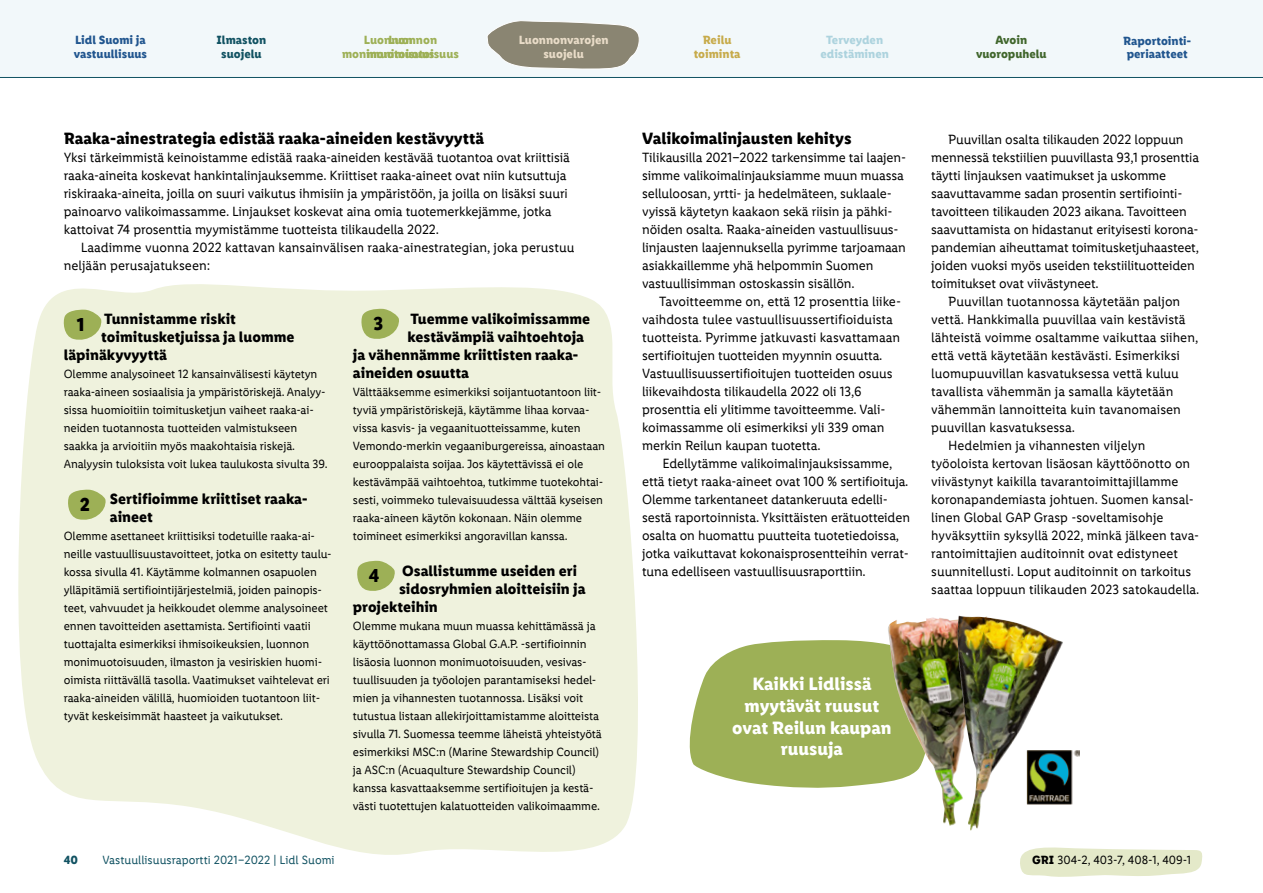
<style>
.page{position:relative;width:1263px;height:893px;background:#fff}
.page>*{position:absolute;margin:0;border:0;box-sizing:border-box;transform-origin:0 0}
.t1{font:700 18.9px "Lidl Font Pro";color:#000}
.t2{font:700 18px/21.6px "Lidl Font Pro";color:#fff;text-align:center}
.t3{font:700 16.5px "Lidl Font Pro";color:#000}
.t4{font:700 15px/18px "Lidl Font Pro";color:#000}
.t5{font:13.5px/18px "Lidl Font Pro";letter-spacing:-.01em;color:#000}
.t6{font:12px/18px "Lidl Font Pro";letter-spacing:-.01em;color:#000}
.t7{font:700 12px/13.5px "Lidl Font Pro";color:#21568f}
.t8{font:700 12px/13.5px "Lidl Font Pro";color:#9db056;text-align:center}
.t9{font:12px "Lidl Font Pro";color:#115262}
.t10{font:700 12px/13.5px "Lidl Font Pro";color:#e9dcc8;text-align:center}
.t11{font:700 12px/13.5px "Lidl Font Pro";color:#add3de;text-align:center}
.t12{font:700 12px/13.5px "Lidl Font Pro";color:#115262;text-align:center}
.t13{font:700 12px/13.5px "Lidl Font Pro";color:#40662c;text-align:center}
.t14{font:700 12px/13.5px "Lidl Font Pro";color:#c7ab4b;text-align:center}
.s1{font-size:18.9px}
.s2{font-weight:700}
</style>
<div class="page">
<div style="left:0;top:0;width:1263px;height:77px;background:#f2f8fa"></div>
<svg style="left:487px;top:21px;width:152px;height:48px"></svg>
<svg style="left:18px;top:284px;width:620px;height:571px;background:#f0f3df"></svg>
<svg style="left:63px;top:309px;width:40px;height:34px"></svg>
<svg style="left:67px;top:489px;width:40px;height:34px"></svg>
<svg style="left:360px;top:309px;width:40px;height:33px"></svg>
<svg style="left:356px;top:561px;width:40px;height:33px"></svg>
<svg style="left:689px;top:640px;width:198px;height:148px;background:#a7b867"></svg>
<img style="left:1063px;top:750px;width:17px;height:54px">
<img style="left:887px;top:617px;width:68px;height:209px">
<img style="left:955px;top:616px;width:108px;height:215px">
<hr style="left:0;top:77px;width:1263px;height:1px;background:#115262">
<svg style="left:1020px;top:847px;width:183px;height:30px;background:#e7ecd0"></svg>
<p class="t7" style="left:74px;top:33px;width:75px">Lidl Suomi ja vastuullisuus</p>
<p class="t12" style="left:217px;top:33px;width:51px">Ilmaston suojelu</p>
<p class="t8" style="left:342px;top:33px;width:94px">Luonnon monimuotoisuus</p>
<p class="t10" style="left:519px;top:33px;width:91px">Luonnonvarojen suojelu</p>
<p class="t7" style="left:1123px;top:34px;width:70px;text-align:center">Raportointi&shy;periaatteet</p>
<p class="t14" style="left:694px;top:33px;width:48px">Reilu toiminta</p>
<p class="t11" style="left:820px;top:33px;width:70px">Terveyden edistäminen</p>
<p class="t13" style="left:976px;top:33px;width:72px">Avoin vuoropuhelu</p>
<p class="t8" style="left:367px;top:33px;width:94px">Luonnon monimuotoisuus</p>
<p class="t3" style="left:64px;top:129px;width:422px">Raaka-ainestrategia edistää raaka-aineiden kestävyyttä</p>
<p class="t5" style="left:64px;top:149px;width:507px">Yksi tärkeimmistä keinoistamme edistää raaka-aineiden kestävää tuotantoa ovat kriittisiä raaka-aineita koskevat hankintalinjauksemme. Kriittiset raaka-aineet ovat niin kutsuttuja riskiraaka-aineita, joilla on suuri vaikutus ihmisiin ja ympäristöön, ja joilla on lisäksi suuri painoarvo valikoimassamme. Linjaukset koskevat aina omia tuotemerkkejämme, jotka kattoivat 74 prosenttia myymistämme tuotteista tilikaudella 2022.</p>
<p class="t5" style="left:64px;top:238px;width:512px;text-indent:17px">Laadimme vuonna 2022 kattavan kansainvälisen raaka-ainestrategian, joka perustuu neljään perusajatukseen:</p>
<h1 class="t1" style="left:77px;top:314px;width:9px">1</h1>
<p class="t4" style="left:104px;top:310px;width:133px">Tunnistamme riskit</p>
<p class="t4" style="left:101px;top:328px;width:195px">toimitusketjuissa ja luomme</p>
<p class="t4" style="left:64px;top:346px;width:105px">läpinäkyvyyttä</p>
<p class="t6" style="left:64px;top:365px;width:265px">Olemme analysoineet 12 kansainvälisesti käytetyn raaka-aineen sosiaalisia ja ympäristöriskejä. Analyy&shy;sissa huomioitiin toimitusketjun vaiheet raaka-ai&shy;neiden tuotannosta tuotteiden valmistukseen saakka ja arvioitiin myös maakohtaisia riskejä.<br>Analyysin tuloksista voit lukea taulukosta sivulta 39.</p>
<p class="t4" style="left:110px;top:490px;width:200px;text-indent:-30px"><span class="s1">2</span> Sertifioimme kriittiset raaka&shy;aineet</p>
<p class="t6" style="left:64px;top:527px;width:269px">Olemme asettaneet kriittisiksi todetuille raaka-ai&shy;neille vastuullisuustavoitteet, jotka on esitetty taulu&shy;kossa sivulla 41. Käytämme kolmannen osapuolen ylläpitämiä sertifiointijärjestelmiä, joiden painopis&shy;teet, vahvuudet ja heikkoudet olemme analysoineet ennen tavoitteiden asettamista. Sertifiointi vaatii tuottajalta esimerkiksi ihmisoikeuksien, luonnon monimuotoisuuden, ilmaston ja vesiriskien huomi&shy;oimista riittävällä tasolla. Vaatimukset vaihtelevat eri raaka-aineiden välillä, huomioiden tuotantoon liit&shy;tyvät keskeisimmät haasteet ja vaikutukset.</p>
<p class="t12" style="left:64px;top:853px;width:16px">40</p>
<p class="t9" style="left:102px;top:853px;width:234px">Vastuullisuusraportti 2021–2022 | Lidl Suomi</p>
<h1 class="t1" style="left:373px;top:313px;width:11px">3</h1>
<p class="t4" style="left:410px;top:310px;width:181px">Tuemme valikoimissamme</p>
<p class="t4" style="left:407px;top:328px;width:178px">kestävämpiä vaihtoehtoja</p>
<p class="t4" style="left:353px;top:346px;width:227px">ja vähennämme kriittisten raaka-</p>
<p class="t4" style="left:353px;top:364px;width:118px">aineiden osuutta</p>
<p class="t6" style="left:353px;top:383px;width:254px">Välttääksemme esimerkiksi soijantuotantoon liit&shy;tyviä ympäristöriskejä, käytämme lihaa korvaa&shy;vissa kasvis- ja vegaanituotteissamme, kuten Vemondo-merkin vegaaniburgereissa, ainoastaan eurooppalaista soijaa. Jos käytettävissä ei ole kestävämpää vaihtoehtoa, tutkimme tuotekohtai&shy;sesti, voimmeko tulevaisuudessa välttää kyseisen raaka-aineen käytön kokonaan. Näin olemme toimineet esimerkiksi angoravillan kanssa.</p>
<h1 class="t1" style="left:369px;top:565px;width:12px">4</h1>
<p class="t4" style="left:402px;top:562px;width:176px">Osallistumme useiden eri</p>
<p class="t4" style="left:399px;top:580px;width:188px">sidosryhmien aloitteisiin ja</p>
<p class="t4" style="left:353px;top:598px;width:86px">projekteihin</p>
<p class="t6" style="left:353px;top:617px;width:250px">Olemme mukana muun muassa kehittämässä ja käyttöönottamassa Global G.A.P. -sertifioinnin lisäosia luonnon monimuotoisuuden, vesivas&shy;tuullisuuden ja työolojen parantamiseksi hedel&shy;mien ja vihannesten tuotannossa. Lisäksi voit tutustua listaan allekirjoittamistamme aloitteista sivulla 71. Suomessa teemme läheistä yhteistyötä esimerkiksi MSC:n (Marine Stewardship Council) ja ASC:n (Acuaqulture Stewardship Council) kanssa kasvattaaksemme sertifioitujen ja kestä&shy;västi tuotettujen kalatuotteiden valikoimaamme.</p>
<p class="t3" style="left:642px;top:129px;width:211px">Valikoimalinjausten kehitys</p>
<p class="t5" style="left:642px;top:149px;width:266px">Tilikausilla 2021–2022 tarkensimme tai laajen&shy;simme valikoimalinjauksiamme muun muassa selluloosan, yrtti- ja hedelmäteen, suklaale&shy;vyissä käytetyn kaakaon sekä riisin ja pähki&shy;nöiden osalta. Raaka-aineiden vastuullisuus&shy;linjausten laajennuksella pyrimme tarjoamaan asiakkaillemme yhä helpommin Suomen vastuullisimman ostoskassin sisällön.</p>
<p class="t5" style="left:642px;top:292px;width:260px;text-indent:17px">Tavoitteemme on, että 12 prosenttia liike&shy;vaihdosta tulee vastuullisuussertifioiduista tuotteista. Pyrimme jatkuvasti kasvattamaan sertifioitujen tuotteiden myynnin osuutta.<br>Vastuullisuussertifioitujen tuotteiden osuus liikevaihdosta tilikaudella 2022 oli 13,6 prosenttia eli ylitimme tavoitteemme. Vali&shy;koimassamme oli esimerkiksi yli 339 oman merkin Reilun kaupan tuotetta.</p>
<p class="t5" style="left:642px;top:454px;width:269px;text-indent:20px">Edellytämme valikoimalinjauksissamme, että tietyt raaka-aineet ovat 100 % sertifioituja.<br>Olemme tarkentaneet datankeruuta edelli&shy;sestä raportoinnista. Yksittäisten erätuotteiden osalta on huomattu puutteita tuotetiedoissa, jotka vaikuttavat kokonaisprosentteihin verrat&shy;tuna edelliseen vastuullisuusraporttiin.</p>
<p class="t5" style="left:931px;top:131px;width:269px;text-indent:17px">Puuvillan osalta tilikauden 2022 loppuun mennessä tekstiilien puuvillasta 93,1 prosenttia täytti linjauksen vaatimukset ja uskomme saavuttavamme sadan prosentin sertifiointi&shy;tavoitteen tilikauden 2023 aikana. Tavoitteen saavuttamista on hidastanut erityisesti korona&shy;pandemian aiheuttamat toimitusketjuhaasteet, joiden vuoksi myös useiden tekstiilituotteiden toimitukset ovat viivästyneet.</p>
<p class="t5" style="left:948px;top:292px;width:233px">Puuvillan tuotannossa käytetään paljon</p>
<p class="t5" style="left:931px;top:310px;width:256px">vettä. Hankkimalla puuvillaa vain kestävistä</p>
<p class="t5" style="left:931px;top:328px;width:269px">lähteistä voimme osaltamme vaikuttaa siihen,</p>
<p class="t5" style="left:931px;top:346px;width:250px">että vettä käytetään kestävästi. Esimerkiksi</p>
<p class="t5" style="left:931px;top:364px;width:249px">luomupuuvillan kasvatuksessa vettä kuluu</p>
<p class="t5" style="left:931px;top:382px;width:244px">tavallista vähemmän ja samalla käytetään</p>
<p class="t5" style="left:931px;top:400px;width:251px">vähemmän lannoitteita kuin tavanomaisen</p>
<p class="t5" style="left:931px;top:418px;width:145px">puuvillan kasvatuksessa.</p>
<p class="t5" style="left:948px;top:437px;width:199px">Hedelmien ja vihannesten viljelyn</p>
<p class="t5" style="left:931px;top:455px;width:260px">työoloista kertovan lisäosan käyttöönotto on</p>
<p class="t5" style="left:931px;top:473px;width:249px">viivästynyt kaikilla tavarantoimittajillamme</p>
<p class="t5" style="left:931px;top:490px;width:264px">koronapandemiasta johtuen. Suomen kansal-</p>
<p class="t5" style="left:931px;top:509px;width:234px">linen Global GAP Grasp -soveltamisohje</p>
<p class="t5" style="left:931px;top:527px;width:269px">hyväksyttiin syksyllä 2022, minkä jälkeen tava-</p>
<p class="t5" style="left:931px;top:545px;width:248px">rantoimittajien auditoinnit ovat edistyneet</p>
<p class="t5" style="left:931px;top:563px;width:262px">suunnitellusti. Loput auditoinnit on tarkoitus</p>
<p class="t5" style="left:931px;top:581px;width:270px">saattaa loppuun tilikauden 2023 satokaudella.</p>
<h2 class="t2" style="left:732px;top:674px;width:161px">Kaikki Lidlissä myytävät ruusut ovat Reilun kaupan ruusuja</h2>
<p class="t6" style="left:1032px;top:851px;width:161px"><span class="s2">GRI</span> 304-2, 403-7, 408-1, 409-1</p>
</div>
